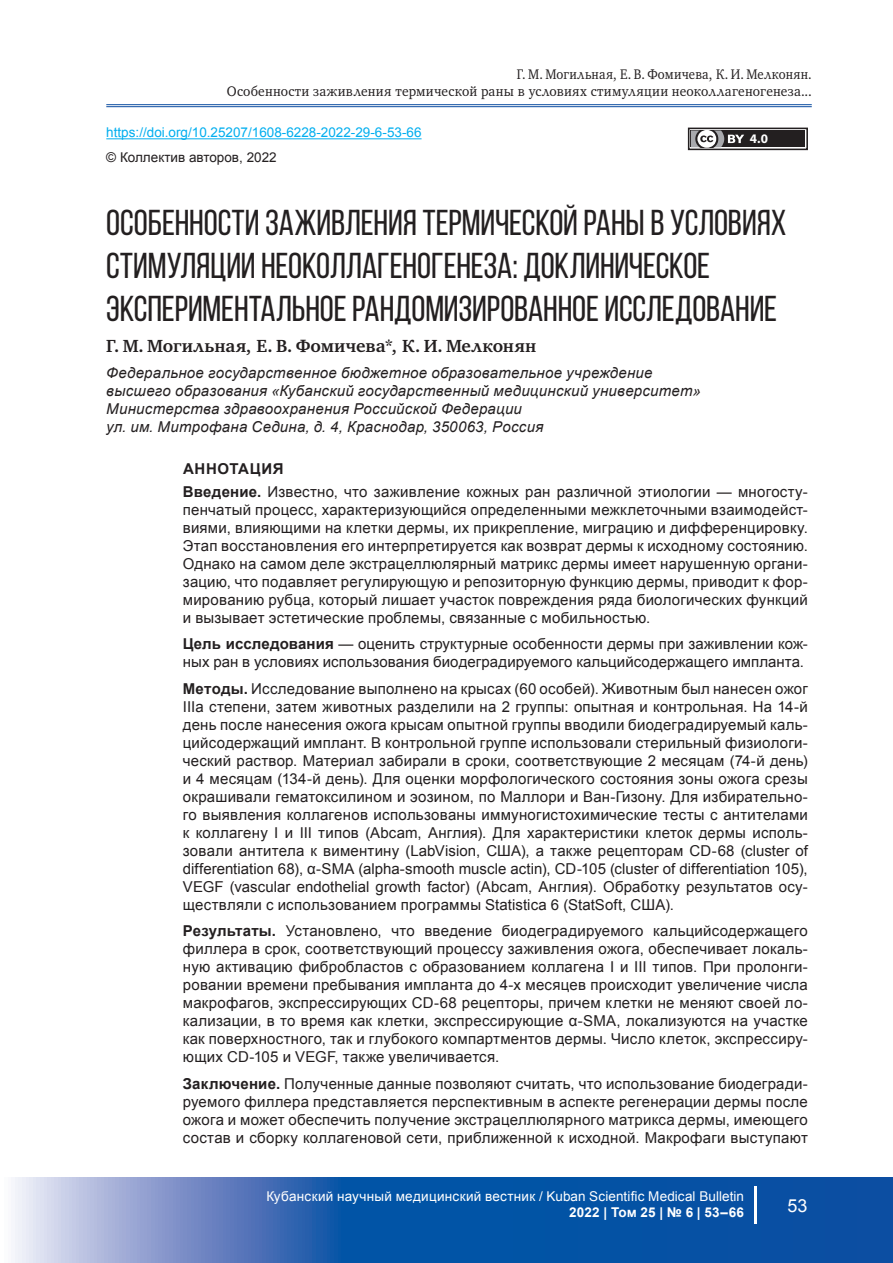
<style>
.page{position:relative;width:893px;height:1263px;background:#fff}
.page>*{position:absolute;margin:0;border:0;box-sizing:border-box;transform-origin:0 0}
.t1{font:36px/43.2px "Bebas Neue";letter-spacing:-.005em;color:#231f20}
.t2{font:700 18px "Khartiya";letter-spacing:-.005em;color:#231f20}
.t3{font:18px "Arial";color:#fff}
.t4{font:15px/18px "Arial";letter-spacing:.015em;color:#231f20;text-align:justify}
.t5{font:italic 15px/18px "Arial";letter-spacing:.02em;color:#231f20}
.t6{font:14.25px/17.1px "Khartiya";letter-spacing:.015em;color:#231f20;text-align:right;scale:.9 1}
.t7{font:13.5px "Arial";letter-spacing:.02em;color:#fff}
.t8{font:13.5px "Arial";color:#00aeef}
.t9{font:13.5px "Arial";color:#231f20}
.t10{font:700 13.5px "Arial";letter-spacing:.015em;color:#fff}
.t11{font:700 13.05px "Myriad Pro";color:#fff}
.s1{font-weight:700}
</style>
<div class="page">
<hr style="left:106px;top:104px;width:706px;height:1px;background:#0d4da1">
<hr style="left:106px;top:106px;width:706px;height:1px;background:#0d4da1">
<svg style="left:15px;top:1178px;width:878px;height:85px;background:#326bb2"></svg>
<hr style="left:755px;top:1186px;width:2px;height:37px;background:#fff">
<hr style="left:106px;top:138px;width:316px;height:1px;background:#00aeef">
<div style="left:688px;top:128px;width:120px;height:22px;border:2px solid #231f20"></div>
<div style="left:691px;top:130px;width:114px;height:17px;background:#231f20"></div>
<svg style="left:691px;top:130px;width:53px;height:17px"></svg>
<p class="t6" style="left:227px;top:66px;width:651px">Г. М. Могильная, Е. В. Фомичева, К. И. Мелконян.<br>Особенности заживления термической раны в условиях стимуляции неоколлагеногенеза...</p>
<p class="t8" style="left:106px;top:125px;width:317px">https://doi.org/10.25207/1608-6228-2022-29-6-53-66</p>
<p class="t9" style="left:106px;top:150px;width:172px">© Коллектив авторов, 2022</p>
<h1 class="t1" style="left:106px;top:201px;width:682px">Особенности заживления термической раны в условиях стимуляции неоколлагеногенеза: доклиническое экспериментальное рандомизированное исследование</h1>
<p class="t2" style="left:106px;top:336px;width:432px">Г. М. Могильная, Е. В. Фомичева*, К. И. Мелконян</p>
<p class="t5" style="left:106px;top:364px;width:596px">Федеральное государственное бюджетное образовательное учреждение высшего образования «Кубанский государственный медицинский университет» Министерства здравоохранения Российской Федерации<br>ул. им. Митрофана Седина, д. 4, Краснодар, 350063, Россия</p>
<p class="t4" style="left:183px;top:458px;width:627px;line-height:22.2px"><span class="s1">АННОТАЦИЯ<br>Введение.</span> Известно, что заживление кожных ран различной этиологии — многосту-</p>
<p class="t4" style="left:183px;top:500px;width:627px">пенчатый процесс, характеризующийся определенными межклеточными взаимодейст&shy;виями, влияющими на клетки дермы, их прикрепление, миграцию и дифференцировку.<br>Этап восстановления его интерпретируется как возврат дермы к исходному состоянию.<br>Однако на самом деле экстрацеллюлярный матрикс дермы имеет нарушенную органи&shy;зацию, что подавляет регулирующую и репозиторную функцию дермы, приводит к фор&shy;мированию рубца, который лишает участок повреждения ряда биологических функций и вызывает эстетические проблемы, связанные с мобильностью.</p>
<p class="t4" style="left:183px;top:635px;width:627px"><span class="s1">Цель исследования</span> — оценить структурные особенности дермы при заживлении кож&shy;ных ран в условиях использования биодеградируемого кальцийсодержащего импланта.</p>
<p class="t4" style="left:183px;top:679px;width:627px"><span class="s1">Методы.</span> Исследование выполнено на крысах (60 особей). Животным был нанесен ожог IIIа степени, затем животных разделили на 2 группы: опытная и контрольная. На 14-й день после нанесения ожога крысам опытной группы вводили биодеградируемый каль&shy;цийсодержащий имплант. В контрольной группе использовали стерильный физиологи&shy;ческий раствор. Материал забирали в сроки, соответствующие 2 месяцам (74-й день) и 4 месяцам (134-й день). Для оценки морфологического состояния зоны ожога срезы окрашивали гематоксилином и эозином, по Маллори и Ван-Гизону. Для избирательно&shy;го выявления коллагенов использованы иммуногистохимические тесты с антителами к коллагену І и ІІІ типов (Abcam, Англия). Для характеристики клеток дермы исполь&shy;зовали антитела к виментину (LabVision, США), а также рецепторам СD-68 (cluster of differentiation 68), α-SMA (alpha-smooth muscle actin), CD-105 (cluster of differentiation 105), VEGF (vascular endothelial growth factor) (Abcam, Англия). Обработку результатов осу&shy;ществляли с использованием программы Statistica 6 (StatSoft, США).</p>
<p class="t4" style="left:183px;top:922px;width:627px"><span class="s1">Результаты.</span> Установлено, что введение биодеградируемого кальцийсодержащего филлера в срок, соответствующий процессу заживления ожога, обеспечивает локаль&shy;ную активацию фибробластов с образованием коллагена I и III типов. При пролонги&shy;ровании времени пребывания импланта до 4-х месяцев происходит увеличение числа макрофагов, экспрессирующих CD-68 рецепторы, причем клетки не меняют своей ло&shy;кализации, в то время как клетки, экспрессирующие α-SMA, локализуются на участке как поверхностного, так и глубокого компартментов дермы. Число клеток, экспрессиру&shy;ющих CD-105 и VEGF, также увеличивается.</p>
<p class="t4" style="left:183px;top:1074px;width:627px"><span class="s1">Заключение.</span> Полученные данные позволяют считать, что использование биодегради&shy;руемого филлера представляется перспективным в аспекте регенерации дермы после ожога и может обеспечить получение экстрацеллюлярного матрикса дермы, имеющего состав и сборку коллагеновой сети, приближенной к исходной. Макрофаги выступают</p>
<p class="t11" style="left:750px;top:131px;width:19px">4.0</p>
<p class="t7" style="left:266px;top:1188px;width:479px">Кубанский научный медицинский вестник / Kuban Scientific Medical Bulletin</p>
<p class="t10" style="left:569px;top:1204px;width:176px">2022 | Toм 25 | № 6 | 53–66</p>
<p class="t3" style="left:787px;top:1195px;width:22px">53</p>
</div>
